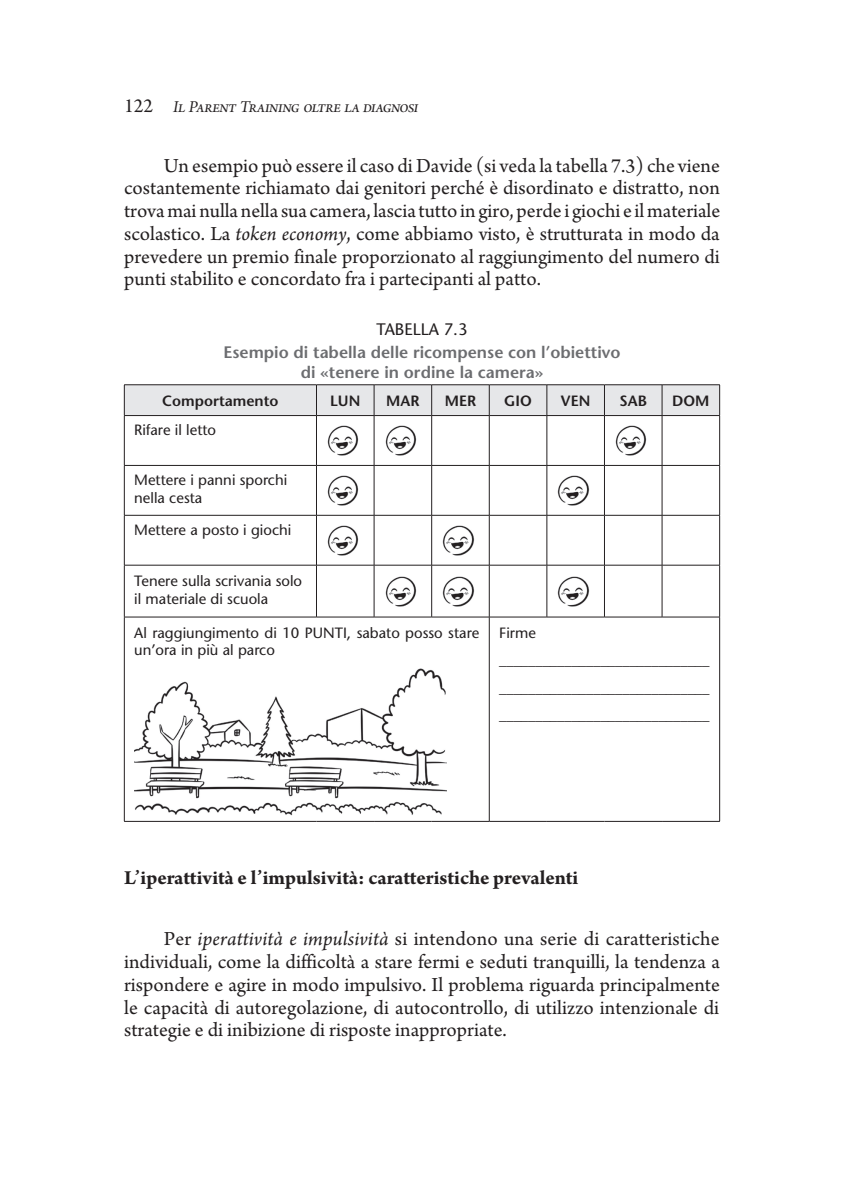
<style>
.page{position:relative;width:844px;height:1191px;background:#fff}
.page>*{position:absolute;margin:0;border:0;box-sizing:border-box;transform-origin:0 0}
.t1{font:21px/22.8px "Arno Pro";color:#231f20;text-align:justify}
.t2{font:700 21px "Arno Pro";letter-spacing:-.005em;color:#231f20}
.t3{font:17.5px "Arno Pro Italic Subhead";letter-spacing:-.025em;color:#231f20}
.t4{font:600 16.62px/19.9px "Stone Sans Std";color:#6c6d70;text-align:center}
.t5{font:500 16.62px "Stone Sans Std";color:#231f20}
.t6{font:500 14.88px/17.5px "Stone Sans Std";color:#231f20}
.t7{font:600 14.88px "Stone Sans Std";color:#231f20}
.s1{font-family:"Arno Pro Subhead";font-size:21px}
.s2{font-style:italic}
</style>
<div class="page">
<div style="left:125px;top:385px;width:594px;height:30px;background:#e6e7e9"></div>
<svg style="left:125px;top:416px;width:594px;height:405px"></svg>
<hr style="left:316px;top:385px;width:1px;height:30px;background:#231f20">
<hr style="left:373px;top:385px;width:1px;height:30px;background:#231f20">
<hr style="left:431px;top:385px;width:1px;height:30px;background:#231f20">
<hr style="left:489px;top:385px;width:1px;height:30px;background:#231f20">
<hr style="left:546px;top:385px;width:1px;height:30px;background:#231f20">
<hr style="left:604px;top:385px;width:1px;height:30px;background:#231f20">
<hr style="left:661px;top:385px;width:1px;height:30px;background:#231f20">
<hr style="left:316px;top:416px;width:1px;height:49px;background:#231f20">
<hr style="left:373px;top:416px;width:1px;height:49px;background:#231f20">
<hr style="left:431px;top:416px;width:1px;height:49px;background:#231f20">
<hr style="left:489px;top:416px;width:1px;height:49px;background:#231f20">
<hr style="left:546px;top:416px;width:1px;height:49px;background:#231f20">
<hr style="left:604px;top:416px;width:1px;height:49px;background:#231f20">
<hr style="left:661px;top:416px;width:1px;height:49px;background:#231f20">
<hr style="left:124px;top:465px;width:192px;height:1px;background:#231f20">
<hr style="left:316px;top:465px;width:58px;height:1px;background:#231f20">
<hr style="left:316px;top:465px;width:1px;height:50px;background:#231f20">
<hr style="left:374px;top:465px;width:57px;height:1px;background:#231f20">
<hr style="left:373px;top:465px;width:1px;height:50px;background:#231f20">
<hr style="left:431px;top:465px;width:58px;height:1px;background:#231f20">
<hr style="left:431px;top:465px;width:1px;height:50px;background:#231f20">
<hr style="left:489px;top:465px;width:57px;height:1px;background:#231f20">
<hr style="left:489px;top:465px;width:1px;height:50px;background:#231f20">
<hr style="left:546px;top:465px;width:58px;height:1px;background:#231f20">
<hr style="left:546px;top:465px;width:1px;height:50px;background:#231f20">
<hr style="left:604px;top:465px;width:58px;height:1px;background:#231f20">
<hr style="left:604px;top:465px;width:1px;height:50px;background:#231f20">
<hr style="left:662px;top:465px;width:57px;height:1px;background:#231f20">
<hr style="left:661px;top:465px;width:1px;height:50px;background:#231f20">
<hr style="left:124px;top:515px;width:192px;height:1px;background:#231f20">
<hr style="left:316px;top:515px;width:58px;height:1px;background:#231f20">
<hr style="left:316px;top:515px;width:1px;height:50px;background:#231f20">
<hr style="left:374px;top:515px;width:57px;height:1px;background:#231f20">
<hr style="left:373px;top:515px;width:1px;height:50px;background:#231f20">
<hr style="left:431px;top:515px;width:58px;height:1px;background:#231f20">
<hr style="left:431px;top:515px;width:1px;height:50px;background:#231f20">
<hr style="left:489px;top:515px;width:57px;height:1px;background:#231f20">
<hr style="left:489px;top:515px;width:1px;height:50px;background:#231f20">
<hr style="left:546px;top:515px;width:58px;height:1px;background:#231f20">
<hr style="left:546px;top:515px;width:1px;height:50px;background:#231f20">
<hr style="left:604px;top:515px;width:58px;height:1px;background:#231f20">
<hr style="left:604px;top:515px;width:1px;height:50px;background:#231f20">
<hr style="left:662px;top:515px;width:57px;height:1px;background:#231f20">
<hr style="left:661px;top:515px;width:1px;height:50px;background:#231f20">
<hr style="left:124px;top:565px;width:192px;height:1px;background:#231f20">
<hr style="left:316px;top:565px;width:58px;height:1px;background:#231f20">
<hr style="left:316px;top:565px;width:1px;height:52px;background:#231f20">
<hr style="left:374px;top:565px;width:57px;height:1px;background:#231f20">
<hr style="left:373px;top:565px;width:1px;height:52px;background:#231f20">
<hr style="left:431px;top:565px;width:58px;height:1px;background:#231f20">
<hr style="left:431px;top:565px;width:1px;height:52px;background:#231f20">
<hr style="left:489px;top:565px;width:57px;height:1px;background:#231f20">
<hr style="left:489px;top:565px;width:1px;height:52px;background:#231f20">
<hr style="left:546px;top:565px;width:58px;height:1px;background:#231f20">
<hr style="left:546px;top:565px;width:1px;height:52px;background:#231f20">
<hr style="left:604px;top:565px;width:58px;height:1px;background:#231f20">
<hr style="left:604px;top:565px;width:1px;height:52px;background:#231f20">
<hr style="left:662px;top:565px;width:57px;height:1px;background:#231f20">
<hr style="left:661px;top:565px;width:1px;height:52px;background:#231f20">
<hr style="left:124px;top:416px;width:1px;height:49px;background:#231f20">
<hr style="left:719px;top:416px;width:1px;height:49px;background:#231f20">
<hr style="left:124px;top:465px;width:1px;height:50px;background:#231f20">
<hr style="left:719px;top:465px;width:1px;height:50px;background:#231f20">
<hr style="left:124px;top:515px;width:1px;height:50px;background:#231f20">
<hr style="left:719px;top:515px;width:1px;height:50px;background:#231f20">
<hr style="left:124px;top:565px;width:1px;height:52px;background:#231f20">
<hr style="left:719px;top:565px;width:1px;height:52px;background:#231f20">
<hr style="left:124px;top:384px;width:192px;height:1px;background:#231f20">
<hr style="left:124px;top:385px;width:1px;height:30px;background:#231f20">
<hr style="left:316px;top:384px;width:58px;height:1px;background:#231f20">
<hr style="left:374px;top:384px;width:57px;height:1px;background:#231f20">
<hr style="left:431px;top:384px;width:58px;height:1px;background:#231f20">
<hr style="left:489px;top:384px;width:57px;height:1px;background:#231f20">
<hr style="left:546px;top:384px;width:58px;height:1px;background:#231f20">
<hr style="left:604px;top:384px;width:58px;height:1px;background:#231f20">
<hr style="left:662px;top:384px;width:57px;height:1px;background:#231f20">
<hr style="left:719px;top:385px;width:1px;height:30px;background:#231f20">
<hr style="left:124px;top:415px;width:192px;height:1px;background:#231f20">
<hr style="left:316px;top:415px;width:58px;height:1px;background:#231f20">
<hr style="left:374px;top:415px;width:57px;height:1px;background:#231f20">
<hr style="left:431px;top:415px;width:58px;height:1px;background:#231f20">
<hr style="left:489px;top:415px;width:57px;height:1px;background:#231f20">
<hr style="left:546px;top:415px;width:58px;height:1px;background:#231f20">
<hr style="left:604px;top:415px;width:58px;height:1px;background:#231f20">
<hr style="left:662px;top:415px;width:57px;height:1px;background:#231f20">
<hr style="left:124px;top:617px;width:192px;height:1px;background:#231f20">
<hr style="left:124px;top:617px;width:1px;height:204px;background:#231f20">
<hr style="left:316px;top:617px;width:58px;height:1px;background:#231f20">
<hr style="left:374px;top:617px;width:57px;height:1px;background:#231f20">
<hr style="left:431px;top:617px;width:58px;height:1px;background:#231f20">
<hr style="left:124px;top:821px;width:192px;height:1px;background:#231f20">
<hr style="left:316px;top:821px;width:58px;height:1px;background:#231f20">
<hr style="left:374px;top:821px;width:57px;height:1px;background:#231f20">
<hr style="left:431px;top:821px;width:58px;height:1px;background:#231f20">
<hr style="left:489px;top:617px;width:57px;height:1px;background:#231f20">
<hr style="left:489px;top:617px;width:1px;height:204px;background:#231f20">
<hr style="left:546px;top:617px;width:58px;height:1px;background:#231f20">
<hr style="left:604px;top:617px;width:58px;height:1px;background:#231f20">
<hr style="left:662px;top:617px;width:57px;height:1px;background:#231f20">
<hr style="left:719px;top:617px;width:1px;height:204px;background:#231f20">
<hr style="left:489px;top:821px;width:57px;height:1px;background:#231f20">
<hr style="left:546px;top:821px;width:58px;height:1px;background:#231f20">
<hr style="left:604px;top:821px;width:58px;height:1px;background:#231f20">
<hr style="left:662px;top:821px;width:57px;height:1px;background:#231f20">
<img style="left:326px;top:424px;width:34px;height:32px">
<img style="left:384px;top:424px;width:33px;height:32px">
<img style="left:614px;top:424px;width:33px;height:32px">
<img style="left:326px;top:474px;width:34px;height:32px">
<img style="left:556px;top:474px;width:34px;height:32px">
<img style="left:326px;top:524px;width:34px;height:32px">
<img style="left:441px;top:524px;width:34px;height:32px">
<img style="left:384px;top:575px;width:33px;height:32px">
<img style="left:441px;top:575px;width:34px;height:32px">
<img style="left:556px;top:575px;width:34px;height:32px">
<img style="left:134px;top:664px;width:312px;height:156px">
<p class="t3" style="left:124px;top:97px;width:296px"><span class="s1">122</span> Il Parent Training oltre la diagnosi</p>
<p class="t1" style="left:124px;top:155px;width:597px;text-indent:40px">Un esempio può essere il caso di Davide (si veda la tabella 7.3) che viene costantemente richiamato dai genitori perché è disordinato e distratto, non trova mai nulla nella sua camera, lascia tutto in giro, perde i giochi e il materiale scolastico. La <span class="s2">token economy</span>, come abbiamo visto, è strutturata in modo da prevedere un premio finale proporzionato al raggiungimento del numero di punti stabilito e concordato fra i partecipanti al patto.</p>
<p class="t5" style="left:376px;top:319px;width:93px">TABELLA 7.3</p>
<p class="t4" style="left:223px;top:342px;width:398px">Esempio di tabella delle ricompense con l’obiettivo di «tenere in ordine la camera»</p>
<p class="t7" style="left:162px;top:391px;width:118px">Comportamento</p>
<p class="t7" style="left:330px;top:391px;width:32px">LUN</p>
<p class="t7" style="left:386px;top:391px;width:35px">MAR</p>
<p class="t7" style="left:444px;top:391px;width:33px">MER</p>
<p class="t7" style="left:504px;top:391px;width:29px">GIO</p>
<p class="t7" style="left:560px;top:391px;width:31px">VEN</p>
<p class="t7" style="left:619px;top:391px;width:29px">SAB</p>
<p class="t7" style="left:672px;top:391px;width:39px">DOM</p>
<p class="t6" style="left:134px;top:421px;width:83px">Rifare il letto</p>
<p class="t6" style="left:134px;top:471px;width:154px">Mettere i panni sporchi nella cesta</p>
<p class="t6" style="left:134px;top:521px;width:159px">Mettere a posto i giochi</p>
<p class="t6" style="left:134px;top:572px;width:169px">Tenere sulla scrivania solo il materiale di scuola</p>
<p class="t6" style="left:134px;top:624px;width:346px">Al raggiungimento di 10 PUNTI, sabato posso stare un’ora in più al parco</p>
<p class="t6" style="left:499px;top:619px;width:212px;line-height:27.5px">Firme _____________________________ _____________________________ _____________________________</p>
<p class="t2" style="left:124px;top:865px;width:455px">L’iperattività e l’impulsività: caratteristiche prevalenti</p>
<p class="t1" style="left:124px;top:928px;width:597px;text-indent:40px">Per <span class="s2">iperattività e impulsività</span> si intendono una serie di caratteristiche individuali, come la difficoltà a stare fermi e seduti tranquilli, la tendenza a rispondere e agire in modo impulsivo. Il problema riguarda principalmente le capacità di autoregolazione, di autocontrollo, di utilizzo intenzionale di strategie e di inibizione di risposte inappropriate.</p>
</div>
